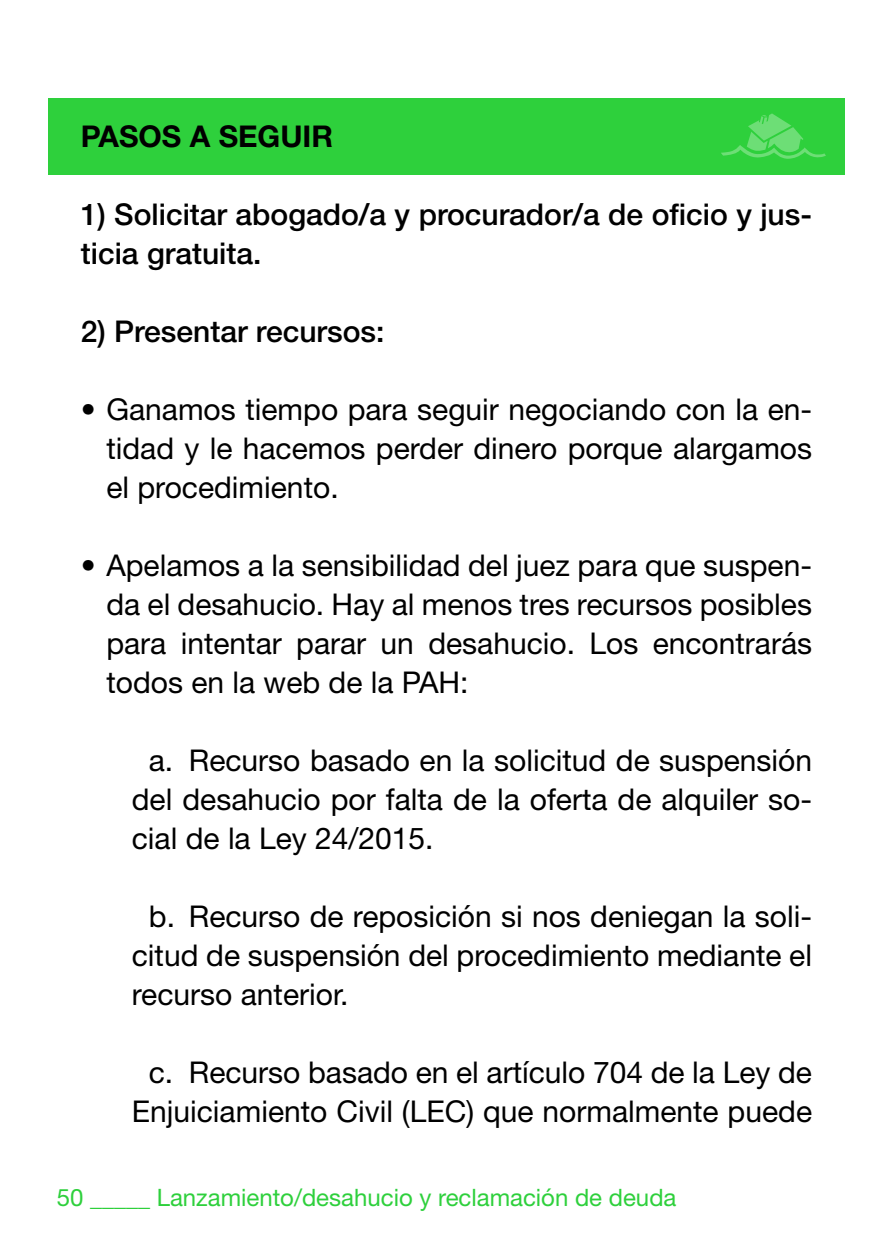
<style>
.page{position:relative;width:893px;height:1259px;background:#fff}
.page>*{position:absolute;margin:0;border:0;box-sizing:border-box;transform-origin:0 0}
.t1{font:30px/39px "Helvetica Neue LT Std";color:#000;text-align:justify}
.t2{font:500 30px/39px "Helvetica Neue LT Std";color:#000}
.t3{font:700 30px "Helvetica Neue LT Std";color:#000}
.t4{font:24px "Helvetica Neue LT Std";color:#2ed03c}
</style>
<div class="page">
<div style="left:48px;top:98px;width:797px;height:76px;background:#2ed03c"></div>
<svg style="left:721px;top:113px;width:105px;height:46px"></svg>
<p class="t3" style="left:81px;top:118px;width:254px">PASOS A SEGUIR</p>
<p class="t2" style="left:81px;top:195px;width:733px">1) Solicitar abogado/a y procurador/a de oficio y jus&shy;ticia gratuita.</p>
<p class="t2" style="left:81px;top:312px;width:305px">2) Presentar recursos:</p>
<p class="t1" style="left:106px;top:389px;width:707px;text-indent:-25px">• Ganamos tiempo para seguir negociando con la en&shy;tidad y le hacemos perder dinero porque alargamos el procedimiento.</p>
<p class="t1" style="left:106px;top:545px;width:707px;text-indent:-25px">• Apelamos a la sensibilidad del juez para que suspen&shy;da el desahucio. Hay al menos tres recursos posibles para intentar parar un desahucio. Los encontrarás todos en la web de la PAH:</p>
<p class="t1" style="left:132px;top:740px;width:682px;text-indent:17px">a. Recurso basado en la solicitud de suspensión del desahucio por falta de la oferta de alquiler so&shy;cial de la Ley 24/2015.</p>
<p class="t1" style="left:132px;top:896px;width:682px;text-indent:17px">b. Recurso de reposición si nos deniegan la soli&shy;citud de suspensión del procedimiento mediante el recurso anterior.</p>
<p class="t1" style="left:132px;top:1052px;width:682px;text-align:center">c. Recurso basado en el artículo 704 de la Ley de<br>Enjuiciamiento Civil (LEC) que normalmente puede</p>
<p class="t4" style="left:57px;top:1183px;width:621px">50 _____ Lanzamiento/desahucio y reclamación de deuda</p>
</div>
